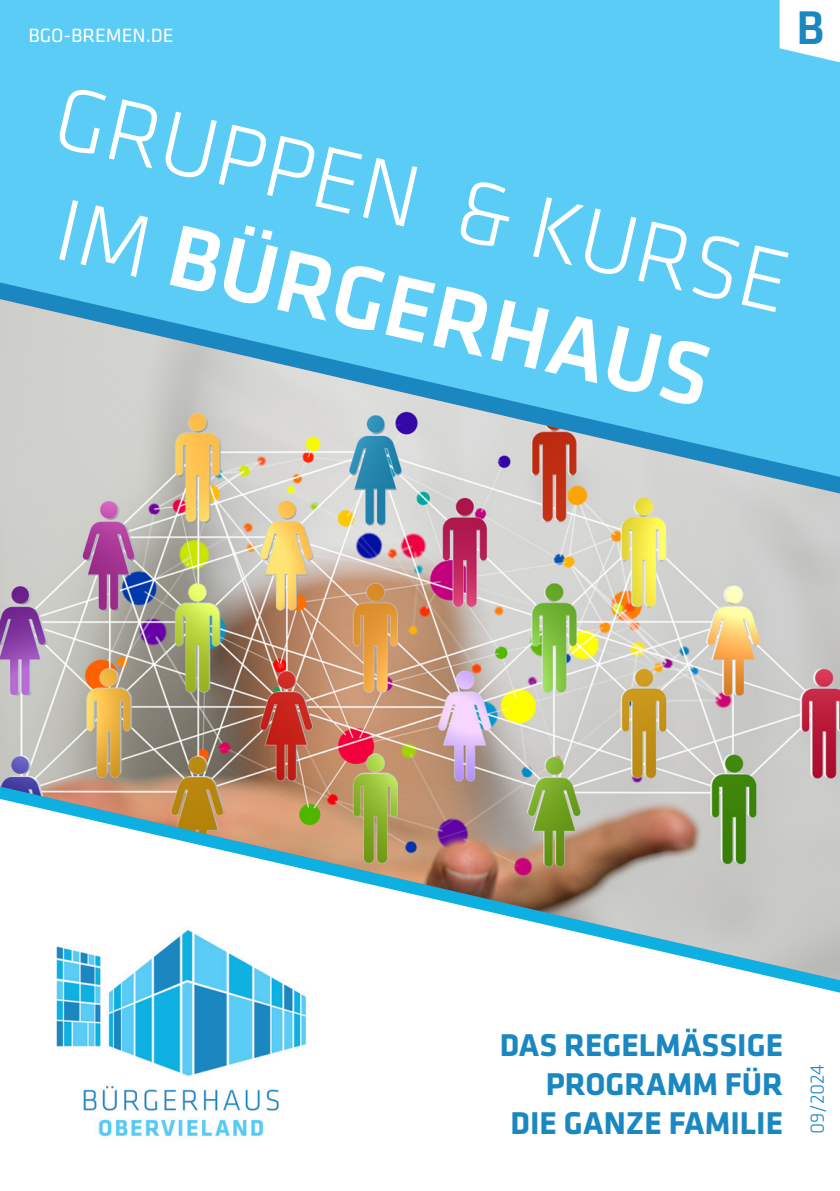
<style>
.page{position:relative;width:840px;height:1191px;background:#fff}
.page>*{position:absolute;margin:0;border:0;box-sizing:border-box;transform-origin:0 0}
.t1{font:300 91px "Klavika";color:#fff}
.t2{font:500 91px "Klavika";color:#fff}
.t3{font:500 49px "Klavika";color:#1b87c1}
.t4{font:700 32.6px "Klavika";color:#1b87c1}
.t5{font:20px "Klavika";color:#fff}
.t6{font:300 20px "Klavika";letter-spacing:-.005em;color:#1b87c1}
.s1{font-weight:300}
</style>
<div class="page">
<div style="left:0;top:0;width:839px;height:557px;background:#5accf5"></div>
<img style="left:0;top:299px;width:839px;height:681px">
<svg style="left:779px;top:0;width:60px;height:62px;background:#ebf8fd"></svg>
<img style="left:57px;top:917px;width:269px;height:220px">
<p class="t5" style="left:28px;top:22px;width:146px">BGO-BREMEN.DE</p>
<p class="t3" style="left:795px;top:-6px;width:30px">B</p>
<p class="t1" style="left:69px;top:62px;width:751px;rotate:13deg">GRUPPEN &amp; KURSE</p>
<p class="t2" style="left:71px;top:168px;width:669px;rotate:13deg"><span class="s1">IM</span> BÜRGERHAUS</p>
<p class="t4" style="left:499px;top:1021px;width:285px">DAS REGELMÄSSIGE</p>
<p class="t4" style="left:545px;top:1060px;width:239px">PROGRAMM FÜR</p>
<p class="t4" style="left:510px;top:1099px;width:274px">DIE GANZE FAMILIE</p>
<p class="t6" style="left:804px;top:1134px;width:72px;rotate:-90deg">09/2024</p>
</div>
